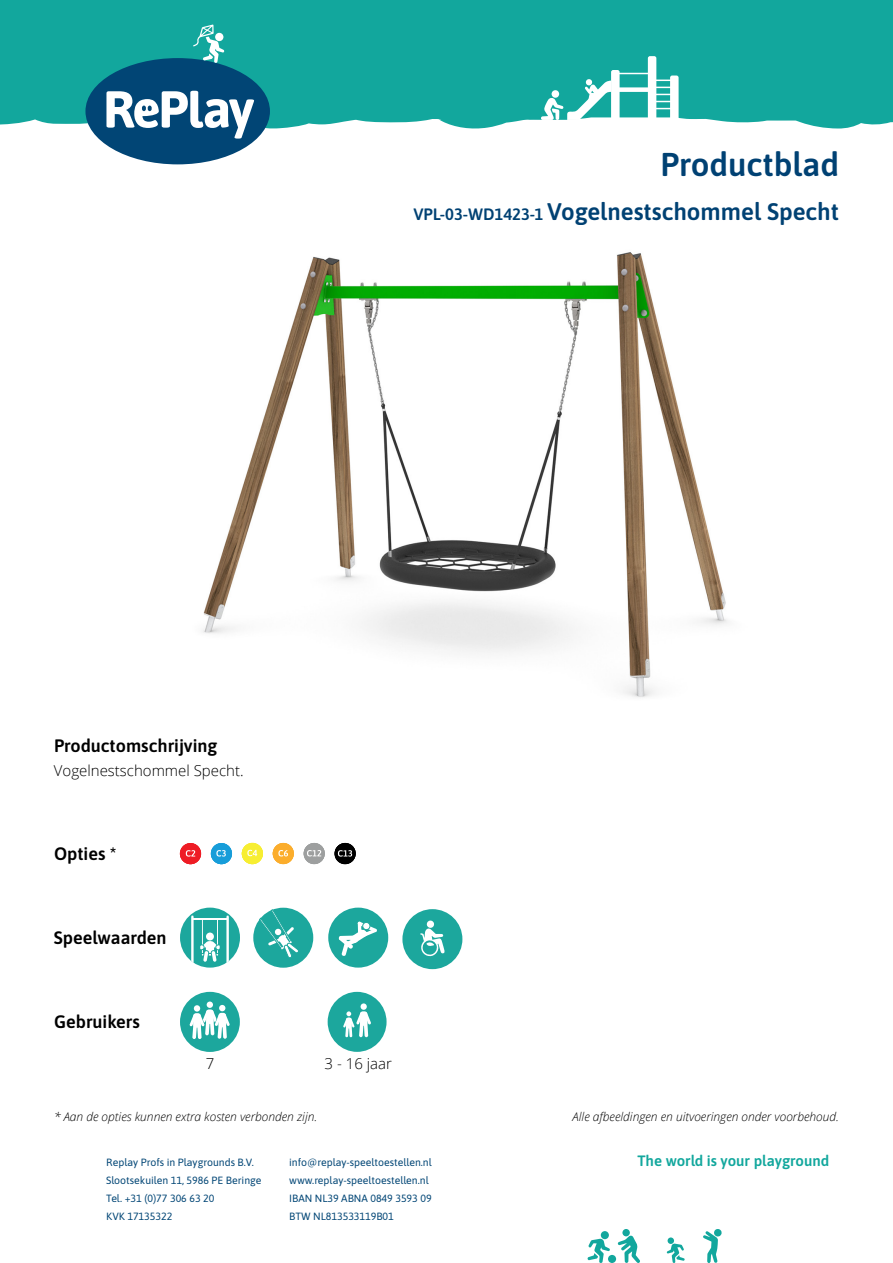
<style>
.page{position:relative;width:893px;height:1263px;background:#fff}
.page>*{position:absolute;margin:0;border:0;box-sizing:border-box;transform-origin:0 0}
.t1{font:33px "Asap";color:#004173}
.t2{font:24px "Asap";color:#004173}
.t3{font:18px "Asap";color:#000}
.t4{font:300 15px "Open Sans";color:#000}
.t5{font:15px "Asap";color:#12a79d}
.t6{font:italic 300 12px "Open Sans";color:#000}
.t7{font:10.5px/18px "Asap";color:#014575}
.s1{font-size:16.5px}
</style>
<div class="page">
<div style="left:0;top:0;width:893px;height:129px;background:#12a79d"></div>
<svg style="left:703px;top:1229px;width:18px;height:34px"></svg>
<div style="left:608px;top:1255px;width:8px;height:8px;background:#12a79d;border-radius:50%"></div>
<div style="left:601px;top:1231px;width:8px;height:8px;background:#12a79d;border-radius:50%"></div>
<svg style="left:587px;top:1238px;width:23px;height:25px"></svg>
<div style="left:668px;top:1237px;width:6px;height:7px;background:#12a79d;border-radius:50%"></div>
<svg style="left:667px;top:1243px;width:18px;height:20px"></svg>
<svg style="left:618px;top:1235px;width:22px;height:28px"></svg>
<div style="left:622px;top:1229px;width:8px;height:7px;background:#12a79d;border-radius:50%"></div>
<svg style="left:85px;top:24px;width:185px;height:140px"></svg>
<hr style="left:615px;top:73px;width:35px;height:1px;background:#fff">
<div style="left:615px;top:87px;width:35px;height:5px;background:#fff"></div>
<svg style="left:648px;top:56px;width:31px;height:64px"></svg>
<svg style="left:541px;top:70px;width:79px;height:50px"></svg>
<div style="left:552px;top:90px;width:7px;height:8px;background:#fff;border-radius:50%"></div>
<img style="left:202px;top:252px;width:526px;height:446px">
<div style="left:180px;top:992px;width:60px;height:60px;background:#1ca79d;border-radius:50%"></div>
<div style="left:206px;top:1001px;width:7px;height:7px;background:#74c9c3;border-radius:50%"></div>
<div style="left:207px;top:1001px;width:6px;height:7px;background:#fff;border-radius:50%"></div>
<svg style="left:189px;top:1005px;width:41px;height:34px"></svg>
<div style="left:328px;top:992px;width:59px;height:60px;background:#1ca79d;border-radius:50%"></div>
<div style="left:361px;top:1003px;width:6px;height:7px;background:#fff;border-radius:50%"></div>
<svg style="left:343px;top:1011px;width:28px;height:27px"></svg>
<div style="left:180px;top:908px;width:60px;height:59px;background:#1ca79d;border-radius:50%"></div>
<svg style="left:200px;top:920px;width:20px;height:42px"></svg>
<hr style="left:192px;top:918px;width:36px;height:2px;background:#fff">
<svg style="left:191px;top:915px;width:3px;height:48px"></svg>
<svg style="left:226px;top:915px;width:3px;height:48px"></svg>
<div style="left:253px;top:908px;width:60px;height:60px;background:#1ca79d;border-radius:50%"></div>
<svg style="left:259px;top:909px;width:40px;height:49px"></svg>
<div style="left:328px;top:908px;width:60px;height:59px;background:#1ca79d;border-radius:50%"></div>
<svg style="left:339px;top:921px;width:38px;height:35px"></svg>
<div style="left:402px;top:909px;width:60px;height:60px;background:#1ca79d;border-radius:50%"></div>
<svg style="left:420px;top:920px;width:25px;height:37px"></svg>
<div style="left:180px;top:843px;width:21px;height:21px;background:#ee1c25;border-radius:50%"></div>
<svg style="left:186px;top:850px;width:9px;height:7px"></svg>
<div style="left:211px;top:843px;width:21px;height:21px;background:#179dd9;border-radius:50%"></div>
<svg style="left:216px;top:850px;width:10px;height:6px"></svg>
<div style="left:242px;top:843px;width:21px;height:21px;background:#f7ee32;border-radius:50%"></div>
<svg style="left:247px;top:850px;width:10px;height:6px"></svg>
<div style="left:273px;top:843px;width:21px;height:21px;background:#fbad2c;border-radius:50%"></div>
<svg style="left:278px;top:850px;width:10px;height:6px"></svg>
<div style="left:304px;top:843px;width:21px;height:21px;background:#9d9f9f;border-radius:50%"></div>
<svg style="left:307px;top:850px;width:14px;height:6px"></svg>
<div style="left:334px;top:843px;width:22px;height:21px;background:#000;border-radius:50%"></div>
<svg style="left:338px;top:850px;width:14px;height:6px"></svg>
<h1 class="t1" style="left:660px;top:142px;width:180px">Productblad</h1>
<p class="t2" style="left:413px;top:195px;width:427px"><span class="s1">VPL-03-WD1423-1</span> Vogelnestschommel Specht</p>
<h3 class="t3" style="left:54px;top:733px;width:165px">Productomschrijving</h3>
<p class="t4" style="left:54px;top:761px;width:191px">Vogelnestschommel Specht.</p>
<h3 class="t3" style="left:54px;top:841px;width:64px">Opties *</h3>
<h3 class="t3" style="left:54px;top:925px;width:114px">Speelwaarden</h3>
<h3 class="t3" style="left:54px;top:1009px;width:87px">Gebruikers</h3>
<p class="t4" style="left:206px;top:1053px;width:10px">7</p>
<p class="t4" style="left:325px;top:1053px;width:69px">3 - 16 jaar</p>
<p class="t6" style="left:54px;top:1108px;width:265px">* Aan de opties kunnen extra kosten verbonden zijn.</p>
<p class="t6" style="left:573px;top:1108px;width:268px">Alle afbeeldingen en uitvoeringen onder voorbehoud.</p>
<p class="t7" style="left:106px;top:1153px;width:157px">Replay Profs in Playgrounds B.V.<br>Slootsekuilen 11, 5986 PE Beringe<br>Tel. +31 (0)77 306 63 20<br>KVK 17135322</p>
<p class="t7" style="left:289px;top:1153px;width:144px">info@replay-speeltoestellen.nl www.replay-speeltoestellen.nl<br>IBAN NL39 ABNA 0849 3593 09<br>BTW NL813533119B01</p>
<h3 class="t5" style="left:638px;top:1151px;width:193px">The world is your playground</h3>
</div>
